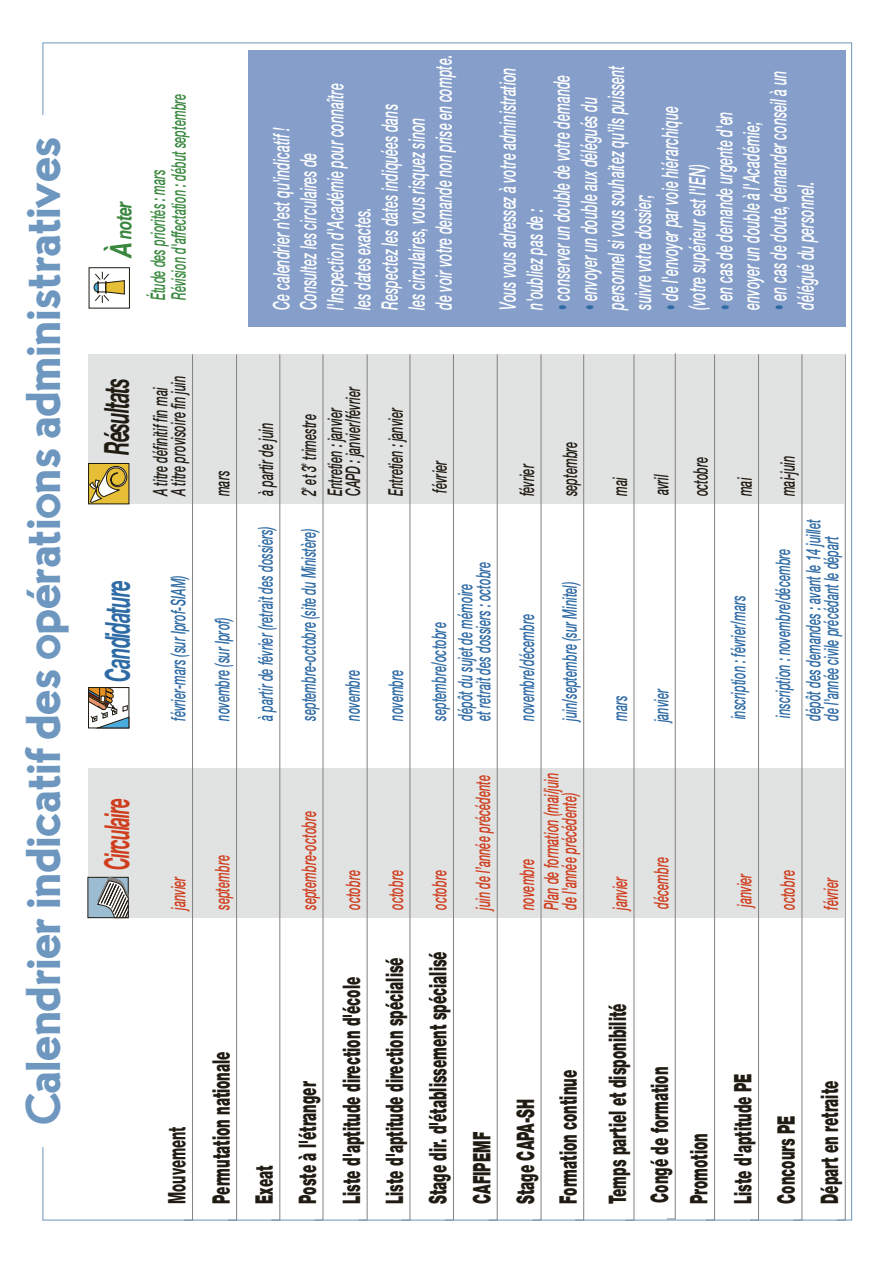
<style>
.page{position:relative;width:893px;height:1263px;background:#fff}
.page>*{position:absolute;margin:0;border:0;box-sizing:border-box;transform-origin:0 0}
.t1{font:46.5px "Rennes";color:#6e97c0}
.t2{font:italic 700 34.2px "Helvetica Neue";letter-spacing:-.05em;color:#2e6aa4;scale:.55 1}
.t3{font:italic 700 34.2px "Helvetica Neue";letter-spacing:-.045em;color:#cf3d1c;scale:.5 1}
.t4{font:italic 700 34.2px "Helvetica Neue";letter-spacing:-.05em;color:#201c13;scale:.55 1}
.t5{font:900 24.3px "Helvetica Neue";color:#201c13;scale:.55 1}
.t6{font:800 24.3px "Helvetica Neue";color:#201c13;scale:.55 1}
.t7{font:italic 500 22.8px/27px "Helvetica Neue";color:#fff;scale:.55 1}
.t8{font:italic 700 21.3px "Helvetica Neue";letter-spacing:-.055em;color:#39873e;scale:.73 1}
.t9{font:italic 500 20.25px/18px "Helvetica Neue";color:#2e6aa4;scale:.54 1}
.t10{font:italic 500 20.25px/18px "Helvetica Neue";color:#201c13;scale:.54 1}
.t11{font:italic 500 20.25px/18px "Helvetica Neue";color:#cf3d1c;scale:.54 1}
.t12{font:italic 500 20.25px/20.7px "Helvetica Neue";color:#39873e;scale:.54 1}
.t13{font:italic 500 8.55px "Helvetica Neue";color:#201c13;scale:.55 1}
.s1{font-size:30px}
.s2{font-size:20.25px;color:#2e6aa4}
</style>
<div class="page">
<div style="left:89px;top:769px;width:755px;height:149px;background:#e1e2e2"></div>
<div style="left:89px;top:354px;width:755px;height:150px;background:#e1e2e2"></div>
<div style="left:248px;top:51px;width:597px;height:276px;background:#869fca"></div>
<svg style="left:88px;top:687px;width:41px;height:41px"></svg>
<div style="left:88px;top:877px;width:40px;height:41px;background:#9cbdd1"></div>
<div style="left:88px;top:877px;width:40px;height:41px;border:1px solid #201c13"></div>
<svg style="left:98px;top:877px;width:30px;height:41px"></svg>
<div style="left:89px;top:463px;width:40px;height:41px;background:#e7bf36"></div>
<div style="left:89px;top:463px;width:40px;height:41px;border:1px solid #201c13"></div>
<svg style="left:90px;top:466px;width:37px;height:37px"></svg>
<svg style="left:94px;top:272px;width:31px;height:30px"></svg>
<svg style="left:836px;top:354px;width:9px;height:864px"></svg>
<svg style="left:793px;top:354px;width:9px;height:864px"></svg>
<svg style="left:750px;top:354px;width:9px;height:864px"></svg>
<svg style="left:706px;top:354px;width:9px;height:864px"></svg>
<svg style="left:575px;top:354px;width:9px;height:864px"></svg>
<svg style="left:532px;top:354px;width:9px;height:864px"></svg>
<svg style="left:488px;top:354px;width:10px;height:864px"></svg>
<svg style="left:444px;top:354px;width:10px;height:864px"></svg>
<svg style="left:401px;top:354px;width:9px;height:864px"></svg>
<svg style="left:358px;top:354px;width:10px;height:864px"></svg>
<svg style="left:314px;top:354px;width:9px;height:864px"></svg>
<svg style="left:271px;top:354px;width:9px;height:864px"></svg>
<svg style="left:228px;top:354px;width:9px;height:864px"></svg>
<svg style="left:184px;top:354px;width:9px;height:864px"></svg>
<svg style="left:666px;top:353px;width:10px;height:865px"></svg>
<svg style="left:625px;top:354px;width:9px;height:864px"></svg>
<h1 class="t1" style="left:17px;top:1125px;width:989px;rotate:-90deg">Calendrier indicatif des opérations administratives</h1>
<p class="t8" style="left:111px;top:257px;width:78px;rotate:-90deg"><span class="s1">À</span> noter</p>
<p class="t12" style="left:150px;top:300px;width:384px;rotate:-90deg">Étude des priorités : mars<br>Révision d'affectation : début septembre</p>
<p class="t7" style="left:270px;top:310px;width:464px;rotate:-90deg">Ce calendrier n'est qu'indicatif !<br>Consultez les circulaires de<br>l'Inspection d'Académie pour connaître<br>les dates exactes.<br>Respectez les dates indiquées dans<br>les circulaires, vous risquez sinon<br>de voir votre demande non prise en compte.</p>
<p class="t7" style="left:496px;top:310px;width:441px;rotate:-90deg">Vous vous adressez à votre administration n'oubliez pas de :</p>
<p class="t7" style="left:550px;top:310px;width:429px;rotate:-90deg"><span class="s2">•</span> conserver un double de votre demande</p>
<p class="t7" style="left:577px;top:310px;width:445px;rotate:-90deg"><span class="s2">•</span> envoyer un double aux délégués du personnel si vous souhaitez qu'ils puissent suivre votre dossier;</p>
<p class="t7" style="left:767px;top:310px;width:436px;rotate:-90deg"><span class="s2">•</span> en cas de doute, demander conseil à un délégué du personnel.</p>
<p class="t7" style="left:659px;top:310px;width:371px;rotate:-90deg"><span class="s2">•</span> de l'envoyer par voie hiérarchique (votre supérieur est l'IEN)</p>
<p class="t7" style="left:713px;top:310px;width:362px;rotate:-90deg"><span class="s2">•</span> en cas de demande urgente d'en envoyer un double à l'Académie;</p>
<h2 class="t4" style="left:95px;top:455px;width:142px;rotate:-90deg">Résultats</h2>
<p class="t10" style="left:153px;top:496px;width:225px;rotate:-90deg">A titre définitif fin mai<br>A titre provisoire fin juin</p>
<h2 class="t2" style="left:97px;top:682px;width:185px;rotate:-90deg">Candidature</h2>
<h2 class="t3" style="left:96px;top:870px;width:144px;rotate:-90deg">Circulaire</h2>
<p class="t9" style="left:171px;top:721px;width:271px;rotate:-90deg">février-mars (sur Iprof-SIAM)</p>
<p class="t11" style="left:171px;top:910px;width:64px;rotate:-90deg">janvier</p>
<p class="t6" style="left:168px;top:1204px;width:142px;rotate:-90deg">Mouvement</p>
<p class="t10" style="left:215px;top:496px;width:49px;rotate:-90deg">mars</p>
<p class="t9" style="left:215px;top:721px;width:193px;rotate:-90deg">novembre (sur Iprof)</p>
<p class="t11" style="left:215px;top:910px;width:103px;rotate:-90deg">septembre</p>
<p class="t5" style="left:212px;top:1204px;width:279px;rotate:-90deg">Permutation nationale</p>
<p class="t10" style="left:259px;top:496px;width:138px;rotate:-90deg">à partir de juin</p>
<p class="t9" style="left:259px;top:721px;width:362px;rotate:-90deg">à partir de février (retrait des dossiers)</p>
<p class="t10" style="left:302px;top:496px;width:153px;rotate:-90deg">2 et 3 trimestre</p>
<p class="t13" style="left:300px;top:466px;width:6px;rotate:-90deg">e</p>
<p class="t13" style="left:300px;top:490px;width:6px;rotate:-90deg">e</p>
<p class="t10" style="left:328px;top:496px;width:205px;rotate:-90deg">Entretien : janvier<br>CAPD : janvier/février</p>
<p class="t9" style="left:302px;top:721px;width:358px;rotate:-90deg">septembre-octobre (site du Ministère)</p>
<p class="t9" style="left:346px;top:721px;width:96px;rotate:-90deg">novembre</p>
<p class="t10" style="left:388px;top:496px;width:166px;rotate:-90deg">Entretien : janvier</p>
<p class="t9" style="left:389px;top:721px;width:96px;rotate:-90deg">novembre</p>
<p class="t10" style="left:432px;top:493px;width:62px;rotate:-90deg">février</p>
<p class="t9" style="left:458px;top:721px;width:296px;rotate:-90deg">dépôt du sujet de mémoire<br>et retrait des dossiers : octobre</p>
<p class="t9" style="left:432px;top:721px;width:184px;rotate:-90deg">septembre/octobre</p>
<p class="t5" style="left:256px;top:1204px;width:71px;rotate:-90deg">Exeat</p>
<p class="t11" style="left:302px;top:910px;width:185px;rotate:-90deg">septembre-octobre</p>
<p class="t5" style="left:299px;top:1204px;width:224px;rotate:-90deg">Poste à l'étranger</p>
<p class="t11" style="left:346px;top:910px;width:75px;rotate:-90deg">octobre</p>
<p class="t5" style="left:343px;top:1204px;width:415px;rotate:-90deg">Liste d'aptitude direction d'école</p>
<p class="t11" style="left:389px;top:910px;width:75px;rotate:-90deg">octobre</p>
<p class="t5" style="left:386px;top:1204px;width:450px;rotate:-90deg">Liste d'aptitude direction spécialisé</p>
<p class="t11" style="left:432px;top:910px;width:75px;rotate:-90deg">octobre</p>
<p class="t5" style="left:429px;top:1204px;width:461px;rotate:-90deg">Stage dir. d'établissement spécialisé</p>
<p class="t11" style="left:476px;top:910px;width:251px;rotate:-90deg">juin de l’année précédente</p>
<p class="t5" style="left:473px;top:1204px;width:132px;rotate:-90deg">CAFIPEMF</p>
<p class="t10" style="left:520px;top:496px;width:62px;rotate:-90deg">février</p>
<p class="t10" style="left:563px;top:496px;width:103px;rotate:-90deg">septembre</p>
<p class="t9" style="left:520px;top:721px;width:199px;rotate:-90deg">novembre/décembre</p>
<p class="t9" style="left:562px;top:721px;width:259px;rotate:-90deg">juin/septembre (sur Minitel)</p>
<p class="t11" style="left:520px;top:910px;width:96px;rotate:-90deg">novembre</p>
<p class="t11" style="left:544px;top:910px;width:256px;rotate:-90deg">Plan de formation (mai/juin de l'année précédente)</p>
<p class="t5" style="left:517px;top:1204px;width:192px;rotate:-90deg">Stage CAPA-SH</p>
<p class="t5" style="left:559px;top:1204px;width:245px;rotate:-90deg">Formation continue</p>
<p class="t10" style="left:613px;top:496px;width:36px;rotate:-90deg">mai</p>
<p class="t9" style="left:613px;top:721px;width:49px;rotate:-90deg">mars</p>
<p class="t10" style="left:654px;top:495px;width:40px;rotate:-90deg">avril</p>
<p class="t10" style="left:694px;top:496px;width:75px;rotate:-90deg">octobre</p>
<p class="t10" style="left:737px;top:496px;width:36px;rotate:-90deg">mai</p>
<p class="t9" style="left:654px;top:722px;width:64px;rotate:-90deg">janvier</p>
<p class="t9" style="left:731px;top:719px;width:231px;rotate:-90deg">inscription : février/mars</p>
<p class="t10" style="left:780px;top:496px;width:77px;rotate:-90deg">mai-juin</p>
<p class="t9" style="left:776px;top:718px;width:315px;rotate:-90deg">inscription : novembre/décembre</p>
<p class="t9" style="left:806px;top:721px;width:375px;rotate:-90deg">dépôt des demandes : avant le 14 juillet de l'année civile précédant le départ</p>
<p class="t11" style="left:613px;top:910px;width:64px;rotate:-90deg">janvier</p>
<p class="t11" style="left:654px;top:909px;width:97px;rotate:-90deg">décembre</p>
<p class="t11" style="left:737px;top:907px;width:64px;rotate:-90deg">janvier</p>
<p class="t11" style="left:781px;top:910px;width:75px;rotate:-90deg">octobre</p>
<p class="t11" style="left:824px;top:910px;width:62px;rotate:-90deg">février</p>
<p class="t5" style="left:609px;top:1204px;width:366px;rotate:-90deg">Temps partiel et disponibilité</p>
<p class="t5" style="left:651px;top:1203px;width:248px;rotate:-90deg">Congé de formation</p>
<p class="t5" style="left:690px;top:1204px;width:130px;rotate:-90deg">Promotion</p>
<p class="t5" style="left:734px;top:1204px;width:239px;rotate:-90deg">Liste d'aptitude PE</p>
<p class="t5" style="left:778px;top:1204px;width:162px;rotate:-90deg">Concours PE</p>
<p class="t5" style="left:821px;top:1204px;width:226px;rotate:-90deg">Départ en retraite</p>
</div>
